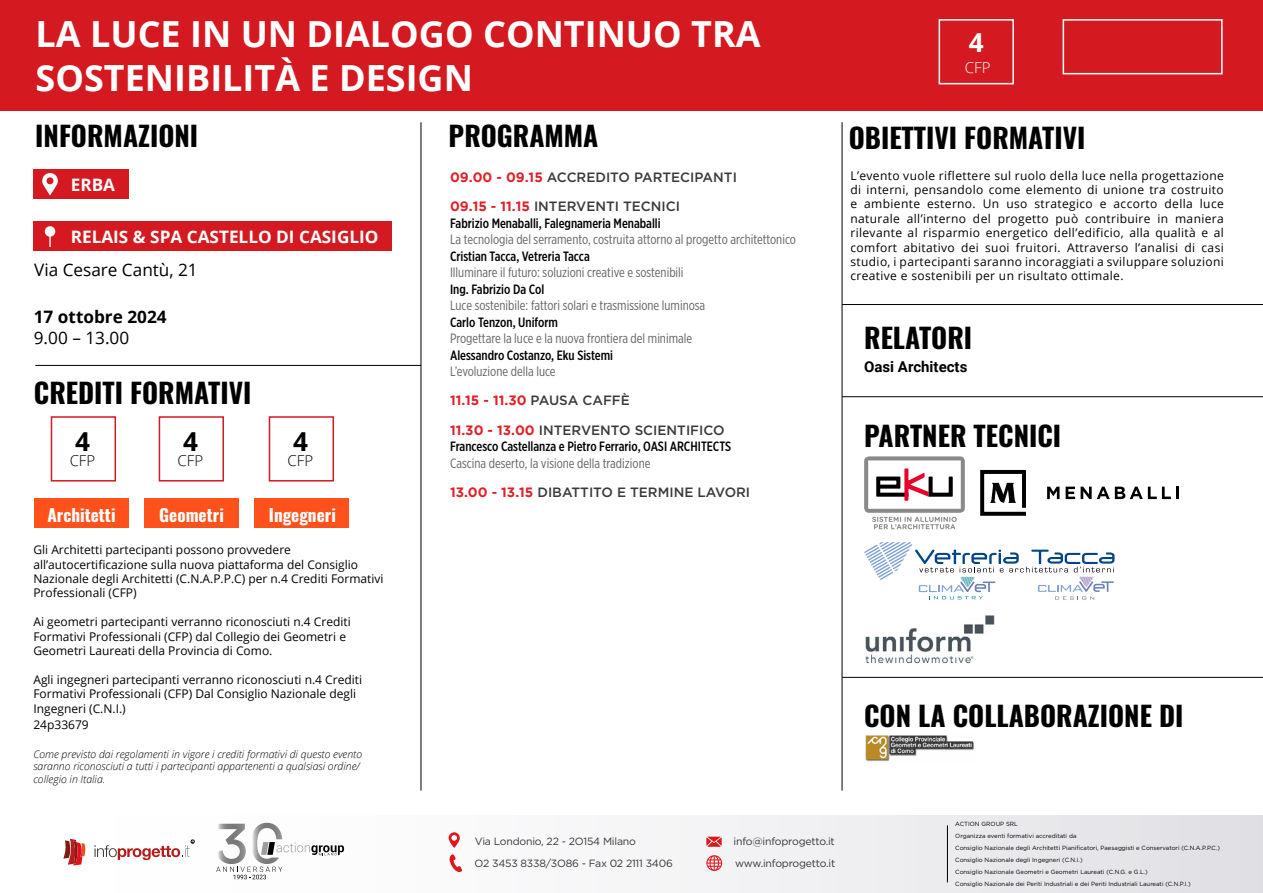
<style>
.page{position:relative;width:1263px;height:893px;background:#fff}
.page>*{position:absolute;margin:0;border:0;box-sizing:border-box;transform-origin:0 0}
.t1{font:700 36px/43.2px "Open Sans";color:#fff}
.t2{font:700 27.6px "Oswald";color:#000}
.t3{font:700 26.1px "Open Sans";color:#000}
.t4{font:700 26.1px "Open Sans";color:#fff}
.t5{font:700 17.1px "Open Sans";color:#fff}
.t6{font:700 17.1px "Oswald";color:#fff}
.t7{font:17.1px "Open Sans";color:#000}
.t8{font:700 17.1px "Open Sans";color:#000}
.t9{font:700 15px "Roboto";color:#000}
.t10{font:300 15px "Open Sans";color:#000}
.t11{font:300 15px "Open Sans";color:#fff}
.t12{font:13.5px "Gotham X Narrow";color:#646363}
.t13{font:500 13.5px "Gotham X Narrow";color:#000}
.t14{font:500 13.5px/29.4px "Gotham";color:#3a3a39}
.t15{font:12px/14.4px "Open Sans";color:#000}
.t16{font:italic 300 10.5px/12.6px "Open Sans";color:#000}
.t17{font:10.5px "Gotham";letter-spacing:-.02em;color:#393535}
.t18{font:6px/12px "Gotham";color:#000}
.s1{font-weight:700;color:#e12027}
</style>
<div class="page">
<div style="left:0;top:815px;width:1263px;height:78px;background:linear-gradient(to right,#fff,#e3e3e7)"></div>
<svg style="left:449px;top:854px;width:13px;height:18px"></svg>
<svg style="left:706px;top:855px;width:16px;height:16px"></svg>
<svg style="left:706px;top:837px;width:16px;height:10px"></svg>
<svg style="left:449px;top:832px;width:11px;height:16px"></svg>
<hr style="left:947px;top:825px;width:1px;height:57px;background:#000">
<div style="left:0;top:0;width:1263px;height:111px;background:#d41a20"></div>
<hr style="left:421px;top:122px;width:1px;height:669px;background:#000">
<hr style="left:842px;top:122px;width:1px;height:669px;background:#000">
<div style="left:33px;top:169px;width:96px;height:30px;background:#d41a20"></div>
<div style="left:33px;top:221px;width:358px;height:30px;background:#d41a20"></div>
<div style="left:34px;top:498px;width:95px;height:30px;background:#ff511c"></div>
<div style="left:144px;top:498px;width:95px;height:30px;background:#ff511c"></div>
<div style="left:254px;top:498px;width:95px;height:30px;background:#ff511c"></div>
<svg style="left:42px;top:173px;width:16px;height:23px"></svg>
<div style="left:45px;top:226px;width:10px;height:11px;background:#fff;border-radius:5px"></div>
<div style="left:51px;top:416px;width:65px;height:65px;border:2px solid #d41a20"></div>
<div style="left:159px;top:416px;width:65px;height:65px;border:2px solid #d41a20"></div>
<div style="left:269px;top:416px;width:65px;height:65px;border:2px solid #d41a20"></div>
<hr style="left:35px;top:365px;width:386px;height:1px;background:#000">
<hr style="left:842px;top:396px;width:421px;height:1px;background:#000">
<hr style="left:842px;top:677px;width:421px;height:1px;background:#000">
<hr style="left:842px;top:304px;width:421px;height:1px;background:#000">
<div style="left:938px;top:19px;width:76px;height:65px;border:2px solid #fff"></div>
<div style="left:1062px;top:19px;width:160px;height:55px;border:2px solid #fff"></div>
<svg style="left:63px;top:839px;width:24px;height:26px"></svg>
<svg style="left:95px;top:840px;width:99px;height:20px"></svg>
<svg style="left:216px;top:823px;width:128px;height:56px"></svg>
<svg style="left:864px;top:456px;width:101px;height:73px"></svg>
<svg style="left:980px;top:470px;width:46px;height:46px"></svg>
<svg style="left:1047px;top:487px;width:12px;height:12px"></svg>
<svg style="left:1065px;top:487px;width:114px;height:12px"></svg>
<svg style="left:864px;top:542px;width:250px;height:58px"></svg>
<img style="left:865px;top:735px;width:109px;height:27px">
<img style="left:865px;top:615px;width:130px;height:49px">
<h1 class="t1" style="left:36px;top:12px;width:726px">LA LUCE IN UN DIALOGO CONTINUO TRA<br>SOSTENIBILITÀ E DESIGN</h1>
<h2 class="t2" style="left:35px;top:122px;width:164px">INFORMAZIONI</h2>
<h2 class="t2" style="left:449px;top:122px;width:151px">PROGRAMMA</h2>
<h2 class="t2" style="left:849px;top:123px;width:238px">OBIETTIVI FORMATIVI</h2>
<h3 class="t4" style="left:969px;top:24px;width:16px">4</h3>
<p class="t11" style="left:965px;top:57px;width:27px">CFP</p>
<h3 class="t5" style="left:71px;top:173px;width:46px">ERBA</h3>
<h3 class="t5" style="left:71px;top:225px;width:309px">RELAIS &amp; SPA CASTELLO DI CASIGLIO</h3>
<h3 class="t7" style="left:34px;top:258px;width:165px">Via Cesare Cantù, 21</h3>
<h3 class="t8" style="left:34px;top:305px;width:134px">17 ottobre 2024</h3>
<h3 class="t7" style="left:34px;top:326px;width:97px">9.00 – 13.00</h3>
<h2 class="t2" style="left:34px;top:378px;width:219px">CREDITI FORMATIVI</h2>
<h3 class="t3" style="left:75px;top:423px;width:16px">4</h3>
<h3 class="t3" style="left:183px;top:423px;width:16px">4</h3>
<h3 class="t3" style="left:293px;top:423px;width:16px">4</h3>
<p class="t10" style="left:70px;top:451px;width:27px">CFP</p>
<p class="t10" style="left:178px;top:451px;width:27px">CFP</p>
<p class="t10" style="left:288px;top:451px;width:27px">CFP</p>
<h3 class="t6" style="left:47px;top:506px;width:70px">Architetti</h3>
<h3 class="t6" style="left:159px;top:506px;width:66px">Geometri</h3>
<h3 class="t6" style="left:269px;top:506px;width:69px">Ingegneri</h3>
<p class="t15" style="left:33px;top:542px;width:352px">Gli Architetti partecipanti possono provvedere all’autocertificazione sulla nuova piattaforma del Consiglio Nazionale degli Architetti (C.N.A.P.P.C) per n.4 Crediti Formativi Professionali (CFP)</p>
<p class="t15" style="left:33px;top:614px;width:319px">Ai geometri partecipanti verranno riconosciuti n.4 Crediti<br>Formativi Professionali (CFP) dal Collegio dei Geometri e<br>Geometri Laureati della Provincia di Como.</p>
<p class="t15" style="left:33px;top:672px;width:330px">Agli ingegneri partecipanti verranno riconosciuti n.4 Crediti<br>Formativi Professionali (CFP) Dal Consiglio Nazionale degli<br>Ingegneri (C.N.I.)</p>
<p class="t15" style="left:33px;top:717px;width:57px">24p33679</p>
<p class="t16" style="left:33px;top:747px;width:330px">Come previsto dai regolamenti in vigore i crediti formativi di questo evento saranno riconosciuti a tutti i partecipanti appartenenti a qualsiasi ordine/ collegio in Italia.</p>
<p class="t14" style="left:450px;top:162px;width:288px"><span class="s1">09.00 - 09.15</span> ACCREDITO PARTECIPANTI<br><span class="s1">09.15 - 11.15</span> INTERVENTI TECNICI</p>
<p class="t13" style="left:450px;top:215px;width:212px">Fabrizio Menaballi, Falegnameria Menaballi</p>
<p class="t12" style="left:450px;top:231px;width:347px">La tecnologia del serramento, costruita attorno al progetto architettonico</p>
<p class="t13" style="left:450px;top:248px;width:141px">Cristian Tacca, Vetreria Tacca</p>
<p class="t12" style="left:450px;top:264px;width:235px">Illuminare il futuro: soluzioni creative e sostenibili</p>
<p class="t13" style="left:450px;top:281px;width:96px">Ing. Fabrizio Da Col</p>
<p class="t12" style="left:450px;top:297px;width:257px">Luce sostenibile: fattori solari e trasmissione luminosa</p>
<p class="t13" style="left:450px;top:314px;width:110px">Carlo Tenzon, Uniform</p>
<p class="t12" style="left:450px;top:330px;width:244px">Progettare la luce e la nuova frontiera del minimale</p>
<p class="t13" style="left:450px;top:347px;width:165px">Alessandro Costanzo, Eku Sistemi</p>
<p class="t12" style="left:450px;top:363px;width:107px">L’evoluzione della luce</p>
<p class="t14" style="left:450px;top:386px;width:276px"><span class="s1">11.15 - 11.30</span> PAUSA CAFFÈ<br><span class="s1">11.30 - 13.00</span> INTERVENTO SCIENTIFICO</p>
<p class="t13" style="left:450px;top:438px;width:283px">Francesco Castellanza e Pietro Ferrario, OASI ARCHITECTS</p>
<p class="t12" style="left:450px;top:455px;width:202px">Cascina deserto, la visione della tradizione</p>
<p class="t14" style="left:450px;top:478px;width:302px"><span class="s1">13.00 - 13.15</span> DIBATTITO E TERMINE LAVORI</p>
<p class="t15" style="left:850px;top:168px;width:375px;text-align:justify">L’evento vuole riflettere sul ruolo della luce nella progettazione di interni, pensandolo come elemento di unione tra costruito e ambiente esterno. Un uso strategico e accorto della luce naturale all’interno del progetto può contribuire in maniera rilevante al risparmio energetico dell’edificio, alla qualità e al comfort abitativo dei suoi fruitori. Attraverso l’analisi di casi studio, i partecipanti saranno incoraggiati a sviluppare soluzioni creative e sostenibili per un risultato ottimale.</p>
<h2 class="t2" style="left:864px;top:323px;width:109px">RELATORI</h2>
<p class="t9" style="left:864px;top:356px;width:105px">Oasi Architects</p>
<h2 class="t2" style="left:864px;top:421px;width:199px">PARTNER TECNICI</h2>
<h2 class="t2" style="left:864px;top:701px;width:321px">CON LA COLLABORAZIONE DI</h2>
<p class="t17" style="left:475px;top:834px;width:163px">Via Londonio, 22 - 2O154 Milano</p>
<p class="t17" style="left:734px;top:835px;width:103px">info@infoprogetto.it</p>
<p class="t17" style="left:474px;top:857px;width:200px">O2 3453 8338/3O86 - Fax 02 2111 3406</p>
<p class="t17" style="left:735px;top:856px;width:102px">www.infoprogetto.it</p>
<p class="t18" style="left:955px;top:817px;width:266px">ACTION GROUP SRL<br>Organizza eventi formativi accreditati da<br>Consiglio Nazionale degli Architetti Pianificatori, Paesaggisti e Conservatori (C.N.A.P.P.C.)<br>Consiglio Nazionale degli Ingegneri (C.N.I.)<br>Consiglio Nazionale Geometri e Geometri Laureati (C.N.G. e G.L.)<br>Consiglio Nazionale dei Periti Industriali e dei Periti Industriali Laureati (C.N.P.I.)</p>
</div>
